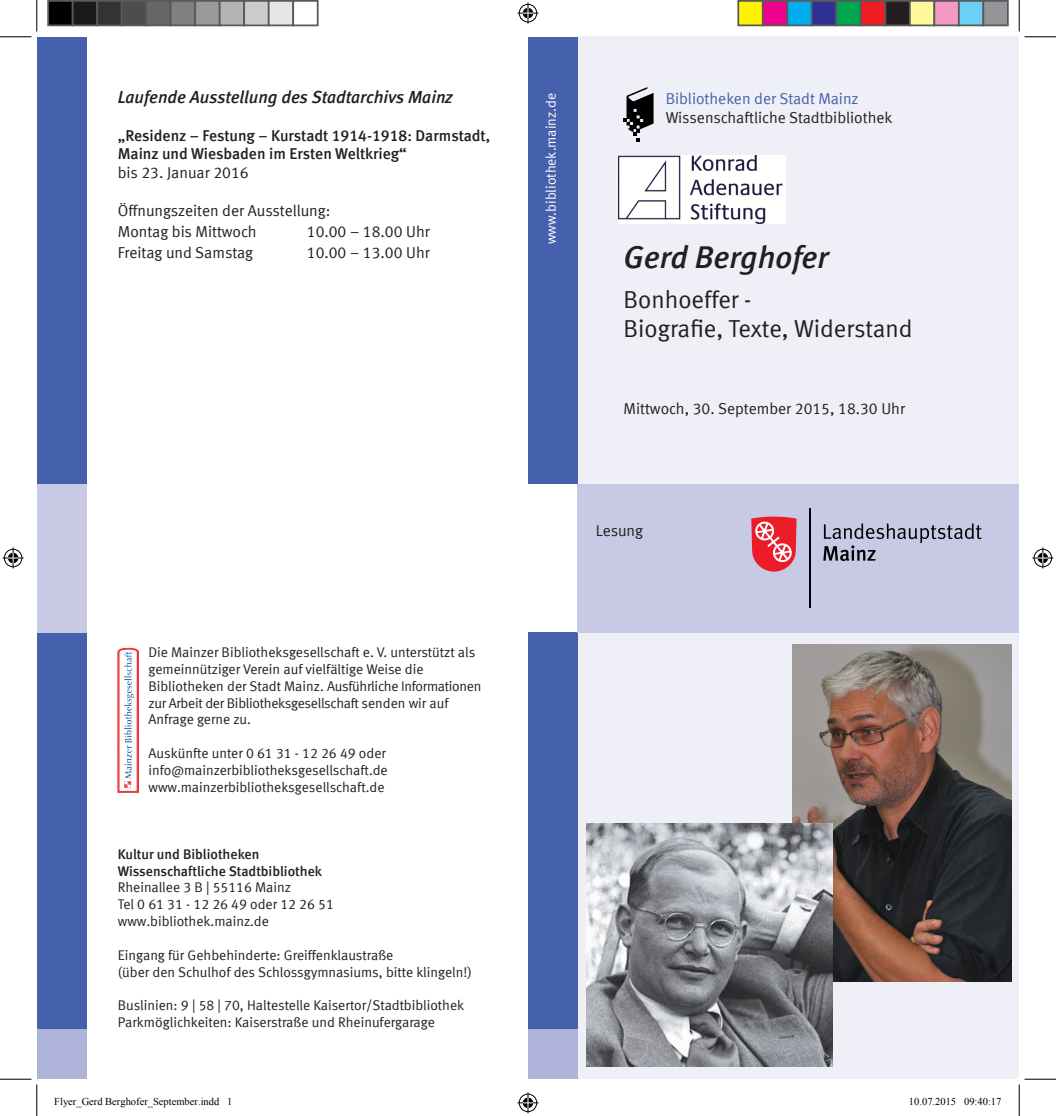
<style>
.page{position:relative;width:1056px;height:1116px;background:#fff}
.page>*{position:absolute;margin:0;border:0;box-sizing:border-box;transform-origin:0 0}
.t1{font:italic 700 31.5px "Mainz Meta";color:#231f20}
.t2{font:24.5px/29.4px "Mainz Meta";color:#231f20}
.t3{font:italic 700 17.5px "Mainz Meta";letter-spacing:-.005em;color:#231f20}
.t4{font:15.75px "Mainz Meta";color:#231f20}
.t5{font:700 15.75px/18.9px "Mainz Meta";letter-spacing:-.005em;color:#231f20}
.t6{font:15.75px "Mainz Meta";color:#4560ac}
.t7{font:14px/16.8px "Mainz Meta";color:#231f20}
.t8{font:700 14px "Mainz Meta";color:#231f20}
.t9{font:14px "Mainz Meta";color:#fff}
.t10{font:10.5px "Times New Roman";color:#000}
</style>
<div class="page">
<div style="left:577px;top:37px;width:442px;height:1041px;background:#eff0f7"></div>
<div style="left:528px;top:37px;width:49px;height:446px;background:#4560ac"></div>
<div style="left:528px;top:632px;width:49px;height:397px;background:#4560ac"></div>
<div style="left:528px;top:1029px;width:49px;height:49px;background:#aeb3d9"></div>
<div style="left:577px;top:483px;width:442px;height:149px;background:#c7c9e5"></div>
<div style="left:37px;top:37px;width:49px;height:446px;background:#4560ac"></div>
<div style="left:37px;top:632px;width:49px;height:397px;background:#4560ac"></div>
<div style="left:37px;top:1029px;width:49px;height:49px;background:#aeb3d9"></div>
<div style="left:37px;top:483px;width:49px;height:149px;background:#c7c9e5"></div>
<svg style="left:823px;top:523px;width:158px;height:38px"></svg>
<hr style="left:809px;top:508px;width:1px;height:99px;background:#000">
<svg style="left:751px;top:516px;width:45px;height:55px;background:#eb5561"></svg>
<svg style="left:623px;top:87px;width:30px;height:55px"></svg>
<img style="left:118px;top:647px;width:21px;height:145px">
<img style="left:619px;top:156px;width:167px;height:67px">
<img style="left:793px;top:644px;width:219px;height:337px">
<img style="left:586px;top:823px;width:246px;height:243px">
<hr style="left:0;top:36px;width:32px;height:1px;background:#000">
<hr style="left:1024px;top:36px;width:32px;height:1px;background:#000">
<hr style="left:0;top:1078px;width:32px;height:1px;background:#000">
<hr style="left:1024px;top:1078px;width:32px;height:1px;background:#000">
<hr style="left:36px;top:0;width:1px;height:32px;background:#000">
<hr style="left:36px;top:1084px;width:1px;height:31px;background:#000">
<hr style="left:1019px;top:0;width:1px;height:32px;background:#000">
<hr style="left:1019px;top:1084px;width:1px;height:31px;background:#000">
<svg style="left:517px;top:3px;width:21px;height:21px"></svg>
<svg style="left:517px;top:1092px;width:21px;height:21px"></svg>
<svg style="left:3px;top:547px;width:21px;height:21px"></svg>
<svg style="left:1032px;top:547px;width:21px;height:21px"></svg>
<div style="left:48px;top:1px;width:25px;height:24px;background:#000"></div>
<div style="left:47px;top:0;width:27px;height:26px;border:2px solid #595959"></div>
<div style="left:73px;top:1px;width:24px;height:24px;background:#1a1a1a"></div>
<div style="left:72px;top:0;width:26px;height:26px;border:2px solid #595959"></div>
<div style="left:97px;top:1px;width:25px;height:24px;background:#333"></div>
<div style="left:96px;top:0;width:26px;height:26px;border:2px solid #595959"></div>
<div style="left:122px;top:1px;width:24px;height:24px;background:#4d4d4d"></div>
<div style="left:121px;top:0;width:26px;height:26px;border:2px solid #595959"></div>
<div style="left:146px;top:1px;width:25px;height:24px;background:#666"></div>
<div style="left:145px;top:0;width:27px;height:26px;border:2px solid #595959"></div>
<div style="left:171px;top:1px;width:24px;height:24px;background:#808080"></div>
<div style="left:170px;top:0;width:26px;height:26px;border:2px solid #595959"></div>
<div style="left:195px;top:1px;width:25px;height:24px;background:#999"></div>
<div style="left:194px;top:0;width:26px;height:26px;border:2px solid #595959"></div>
<div style="left:220px;top:1px;width:24px;height:24px;background:#b3b3b3"></div>
<div style="left:219px;top:0;width:26px;height:26px;border:2px solid #595959"></div>
<div style="left:244px;top:1px;width:25px;height:24px;background:#ccc"></div>
<div style="left:243px;top:0;width:27px;height:26px;border:2px solid #595959"></div>
<div style="left:269px;top:1px;width:24px;height:24px;background:#e6e6e6"></div>
<div style="left:268px;top:0;width:26px;height:26px;border:2px solid #595959"></div>
<div style="left:292px;top:0;width:26px;height:26px;border:2px solid #595959"></div>
<div style="left:738px;top:1px;width:25px;height:24px;background:#fff101"></div>
<div style="left:737px;top:0;width:26px;height:26px;border:2px solid #595959"></div>
<div style="left:763px;top:1px;width:24px;height:24px;background:#ed028c"></div>
<div style="left:762px;top:0;width:26px;height:26px;border:2px solid #595959"></div>
<div style="left:787px;top:1px;width:25px;height:24px;background:#00aeef"></div>
<div style="left:786px;top:0;width:26px;height:26px;border:2px solid #595959"></div>
<div style="left:812px;top:1px;width:24px;height:24px;background:#2e3092"></div>
<div style="left:811px;top:0;width:26px;height:26px;border:2px solid #595959"></div>
<div style="left:836px;top:1px;width:25px;height:24px;background:#00a54f"></div>
<div style="left:835px;top:0;width:26px;height:26px;border:2px solid #595959"></div>
<div style="left:861px;top:1px;width:24px;height:24px;background:#ee1d23"></div>
<div style="left:860px;top:0;width:26px;height:26px;border:2px solid #595959"></div>
<div style="left:885px;top:1px;width:25px;height:24px;background:#231f20"></div>
<div style="left:884px;top:0;width:26px;height:26px;border:2px solid #595959"></div>
<div style="left:910px;top:1px;width:24px;height:24px;background:#fff79a"></div>
<div style="left:909px;top:0;width:26px;height:26px;border:2px solid #595959"></div>
<div style="left:934px;top:1px;width:25px;height:24px;background:#f499c2"></div>
<div style="left:933px;top:0;width:26px;height:26px;border:2px solid #595959"></div>
<div style="left:959px;top:1px;width:24px;height:24px;background:#6bcff6"></div>
<div style="left:958px;top:0;width:26px;height:26px;border:2px solid #595959"></div>
<div style="left:983px;top:1px;width:25px;height:24px;background:#939598"></div>
<div style="left:982px;top:0;width:26px;height:26px;border:2px solid #595959"></div>
<p class="t3" style="left:118px;top:86px;width:336px">Laufende Ausstellung des Stadtarchivs Mainz</p>
<p class="t5" style="left:118px;top:125px;width:374px">„Residenz – Festung – Kurstadt 1914-1918: Darmstadt,<br>Mainz und Wiesbaden im Ersten Weltkrieg“</p>
<p class="t4" style="left:118px;top:164px;width:132px">bis 23. Januar 2016</p>
<p class="t4" style="left:118px;top:201px;width:214px">Öffnungszeiten der Ausstellung:</p>
<p class="t4" style="left:118px;top:222px;width:140px">Montag bis Mittwoch</p>
<p class="t4" style="left:307px;top:222px;width:124px">10.00 – 18.00 Uhr</p>
<p class="t4" style="left:118px;top:243px;width:137px">Freitag und Samstag</p>
<p class="t4" style="left:307px;top:243px;width:124px">10.00 – 13.00 Uhr</p>
<p class="t7" style="left:148px;top:643px;width:334px">Die Mainzer Bibliotheksgesellschaft e. V. unterstützt als gemeinnütziger Verein auf vielfältige Weise die Bibliotheken der Stadt Mainz. Ausführliche Informationen zur Arbeit der Bibliotheksgesellschaft senden wir auf Anfrage gerne zu.</p>
<p class="t7" style="left:148px;top:744px;width:241px">Auskünfte unter 0 61 31 - 12 26 49 oder info@mainzerbibliotheksgesellschaft.de</p>
<p class="t7" style="left:148px;top:778px;width:238px">www.mainzerbibliotheksgesellschaft.de</p>
<p class="t8" style="left:118px;top:845px;width:143px">Kultur und Bibliotheken</p>
<p class="t8" style="left:118px;top:862px;width:206px">Wissenschaftliche Stadtbibliothek</p>
<p class="t7" style="left:118px;top:878px;width:175px">Rheinallee 3 B | 55116 Mainz</p>
<p class="t7" style="left:118px;top:895px;width:218px">Tel 0 61 31 - 12 26 49 oder 12 26 51</p>
<p class="t7" style="left:118px;top:912px;width:153px">www.bibliothek.mainz.de</p>
<p class="t7" style="left:118px;top:946px;width:277px">Eingang für Gehbehinderte: Greiffenklaustraße</p>
<p class="t7" style="left:118px;top:962px;width:355px">(über den Schulhof des Schlossgymnasiums, bitte klingeln!)</p>
<p class="t7" style="left:118px;top:996px;width:348px">Buslinien: 9 | 58 | 70, Haltestelle Kaisertor/Stadtbibliothek</p>
<p class="t7" style="left:118px;top:1013px;width:319px">Parkmöglichkeiten: Kaiserstraße und Rheinufergarage</p>
<p class="t9" style="left:543px;top:244px;width:153px;rotate:-90deg">www.bibliothek.mainz.de</p>
<p class="t6" style="left:666px;top:90px;width:194px">Bibliotheken der Stadt Mainz</p>
<p class="t4" style="left:666px;top:108px;width:228px">Wissenschaftliche Stadtbibliothek</p>
<p class="t1" style="left:623px;top:238px;width:207px">Gerd Berghofer</p>
<p class="t2" style="left:623px;top:284px;width:291px">Bonhoeffer -<br>Biografie, Texte, Widerstand</p>
<p class="t4" style="left:623px;top:399px;width:283px">Mittwoch, 30. September 2015, 18.30 Uhr</p>
<p class="t4" style="left:596px;top:521px;width:49px">Lesung</p>
<p class="t10" style="left:54px;top:1094px;width:180px">Flyer_Gerd Berghofer_September.indd 1</p>
<p class="t10" style="left:909px;top:1094px;width:94px">10.07.2015 09:40:17</p>
</div>
